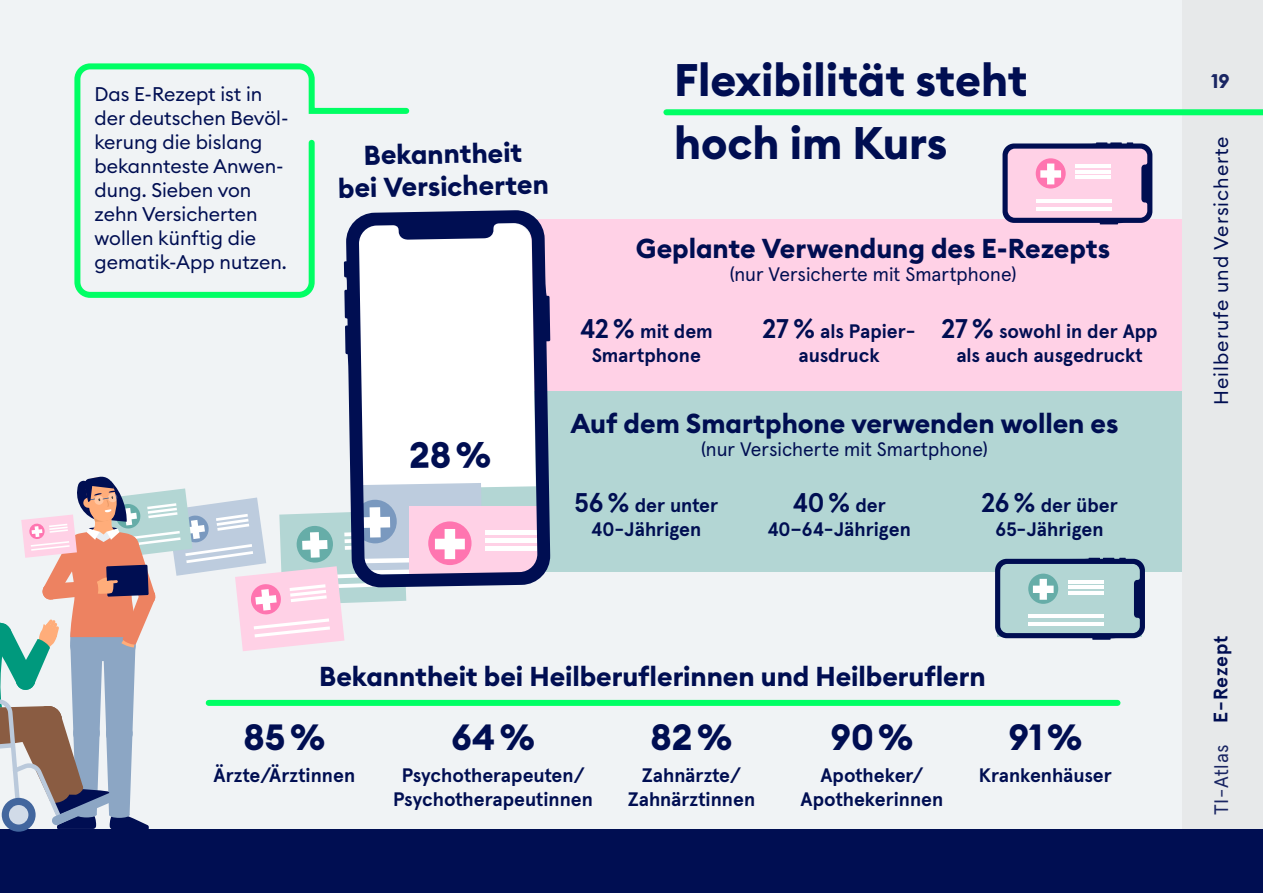
<style>
.page{position:relative;width:1263px;height:893px;background:#f0f3f5}
.page>*{position:absolute;margin:0;border:0;box-sizing:border-box;transform-origin:0 0}
.t1{font:700 45px/63px "Euclid Circular B";color:#000e52}
.t2{font:700 36px "Euclid Circular B";color:#000e52}
.t3{font:700 27px/32.4px "Euclid Circular B";letter-spacing:-.005em;color:#000e52;text-align:center}
.t4{font:700 27px "Apercu Pro";color:#000e52}
.t5{font:700 19.5px/24px "Apercu Pro";color:#000e52;text-align:center}
.t6{font:19.5px/24px "Euclid Circular B";color:#000e52}
.t7{font:19.5px "Apercu Pro";color:#000e52}
.t8{font:19.5px "Euclid Circular B";letter-spacing:.05em;color:#000e52}
.t9{font:19.5px "Apercu Pro";letter-spacing:.03em;color:#1a2663}
.t10{font:700 19.5px "Euclid Circular B";color:#1a2663}
.s1{font-size:27px}
.s2{font-size:19.5px}
</style>
<div class="page">
<div style="left:530px;top:219px;width:652px;height:181px;background:#ffd1e6"></div>
<div style="left:530px;top:392px;width:652px;height:180px;background:#b3d6d4"></div>
<div style="left:1182px;top:0;width:81px;height:893px;background:#e7e9ea"></div>
<div style="left:0;top:829px;width:1263px;height:64px;background:#000e52"></div>
<div style="left:666px;top:109px;width:597px;height:6px;background:#00ff64"></div>
<div style="left:209px;top:700px;width:908px;height:6px;background:#00ff64"></div>
<svg style="left:344px;top:210px;width:206px;height:367px;fill:#fff"></svg>
<svg style="left:0;top:476px;width:541px;height:353px"></svg>
<div style="left:2px;top:798px;width:34px;height:34px;background:#42669e;border-radius:50%"></div>
<div style="left:9px;top:805px;width:19px;height:19px;background:#d1dbe8;border-radius:50%"></div>
<svg style="left:1002px;top:142px;width:150px;height:82px;background:#cfafcb"></svg>
<svg style="left:995px;top:558px;width:150px;height:82px"></svg>
<div style="left:74px;top:63px;width:241px;height:235px;border:6px solid #00ff64;border-radius:13px"></div>
<hr style="left:0;top:0;width:1px;height:63px;background:#00ff64">
<div style="left:410px;top:441px;width:80px;height:27px;background:#fff"></div>
<p class="t6" style="left:94px;top:82px;width:196px">Das E-Rezept ist in der deutschen Bevöl&shy;kerung die bislang bekannteste Anwen&shy;dung. Sieben von zehn Versicherten wollen künftig die gematik-App nutzen.</p>
<h3 class="t3" style="left:337px;top:140px;width:212px;rotate:-1deg">Bekanntheit<br>bei Versicherten</h3>
<h1 class="t1" style="left:674px;top:49px;width:355px">Flexibilität steht hoch im Kurs</h1>
<h3 class="t3" style="left:636px;top:232px;width:476px">Geplante Verwendung des E-Rezepts</h3>
<p class="t7" style="left:730px;top:259px;width:288px">(nur Versicherte mit Smartphone)</p>
<p class="t5" style="left:580px;top:318px;width:135px"><span class="s1">42%</span> mit dem<br>Smartphone</p>
<p class="t5" style="left:762px;top:318px;width:155px"><span class="s1">27%</span> als Papier&shy;ausdruck</p>
<p class="t5" style="left:941px;top:318px;width:218px"><span class="s1">27%</span> sowohl in der App als auch ausgedruckt</p>
<h3 class="t3" style="left:570px;top:407px;width:549px">Auf dem Smartphone verwenden wollen es</h3>
<p class="t7" style="left:701px;top:434px;width:288px">(nur Versicherte mit Smartphone)</p>
<p class="t5" style="left:575px;top:492px;width:145px"><span class="s1">56%</span> der unter<br>40-Jährigen</p>
<h3 class="t4" style="left:792px;top:482px;width:95px">40% <span class="s2">der</span></h3>
<p class="t5" style="left:981px;top:492px;width:138px"><span class="s1">26%</span> der über<br>65-Jährigen</p>
<p class="t5" style="left:767px;top:516px;width:145px">40–64-Jährigen</p>
<h3 class="t3" style="left:319px;top:660px;width:668px">Bekanntheit bei Heilberuflerinnen und Heilberuflern</h3>
<h2 class="t2" style="left:243px;top:714px;width:83px">85 %</h2>
<p class="t5" style="left:213px;top:762px;width:143px">Ärzte/Ärztinnen</p>
<h2 class="t2" style="left:650px;top:714px;width:83px">82 %</h2>
<p class="t5" style="left:628px;top:762px;width:129px">Zahnärzte/<br>Zahnärztinnen</p>
<h2 class="t2" style="left:830px;top:714px;width:85px">90 %</h2>
<p class="t5" style="left:800px;top:762px;width:144px">Apotheker/<br>Apothekerinnen</p>
<h2 class="t2" style="left:1008px;top:714px;width:75px">91 %</h2>
<p class="t5" style="left:979px;top:762px;width:135px">Krankenhäuser</p>
<h2 class="t2" style="left:451px;top:714px;width:85px">64 %</h2>
<p class="t5" style="left:393px;top:762px;width:201px">Psychotherapeuten/<br>Psychotherapeutinnen</p>
<p class="t10" style="left:1211px;top:68px;width:20px">19</p>
<p class="t8" style="left:1209px;top:404px;width:270px;rotate:-90deg">Heilberufe und Versicherte</p>
<p class="t5" style="left:1207px;top:723px;width:88px;rotate:-90deg">E-Rezept</p>
<p class="t9" style="left:1206px;top:815px;width:72px;rotate:-90deg">TI-Atlas</p>
</div>
